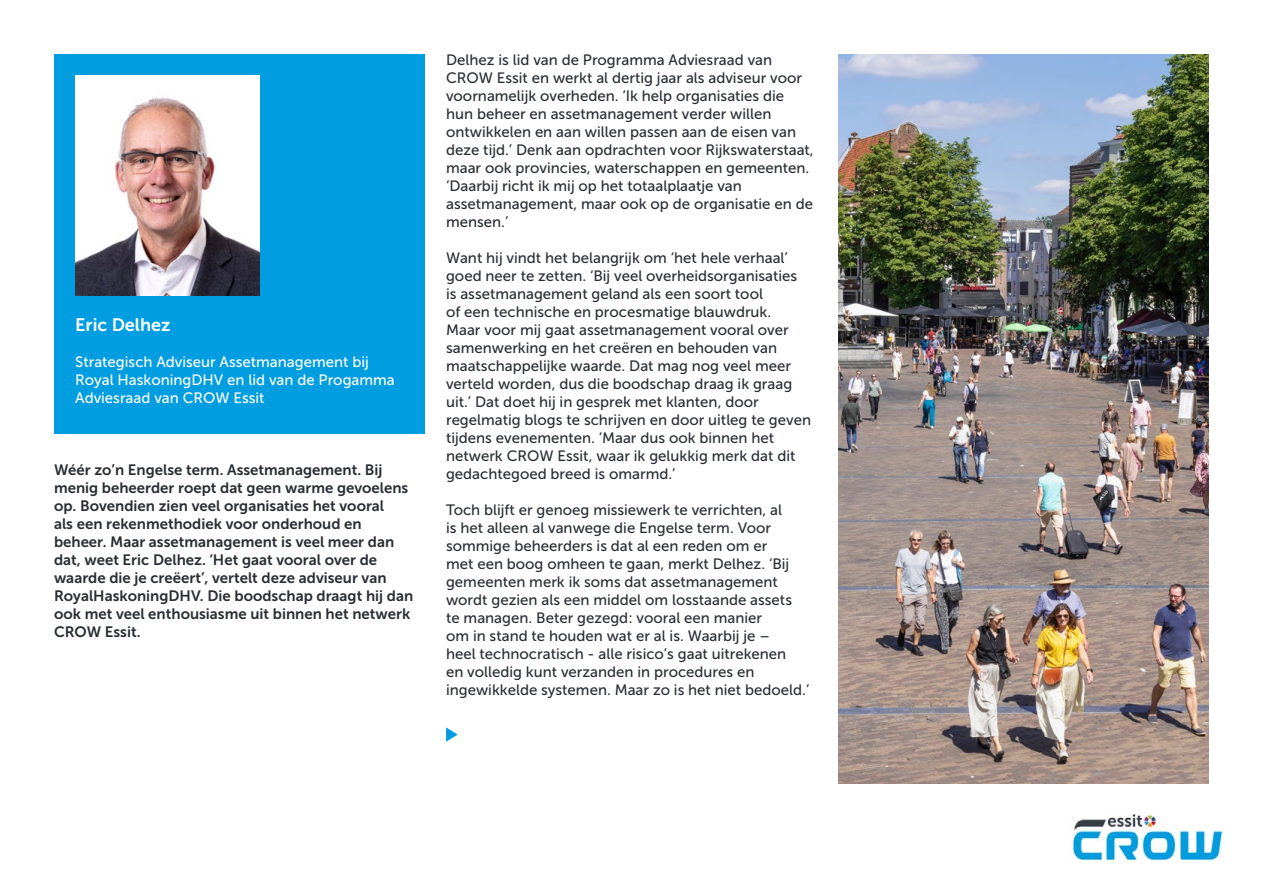
<style>
.page{position:relative;width:1263px;height:893px;background:#fff}
.page>*{position:absolute;margin:0;border:0;box-sizing:border-box;transform-origin:0 0}
.t1{font:18px "Museo Sans 700";color:#fff}
.t2{font:15px/18px "Museo Sans 500";color:#292e35}
.t3{font:15px/18px "Museo Sans 700";color:#292e35}
.t4{font:15px/18px "Museo Sans 500";color:#fff}
</style>
<div class="page">
<div style="left:54px;top:54px;width:371px;height:258px;background:#009de0"></div>
<img style="left:75px;top:75px;width:184px;height:221px">
<div style="left:54px;top:296px;width:371px;height:138px;background:#009de0"></div>
<img style="left:838px;top:54px;width:371px;height:729px">
<svg style="left:446px;top:727px;width:12px;height:15px"></svg>
<img style="left:1072px;top:814px;width:151px;height:46px">
<p class="t1" style="left:75px;top:315px;width:97px">Eric Delhez</p>
<p class="t4" style="left:75px;top:353px;width:321px">Strategisch Adviseur Assetmanagement bij<br>Royal HaskoningDHV en lid van de Progamma<br>Adviesraad van CROW Essit</p>
<p class="t3" style="left:54px;top:461px;width:361px">Wéér zo’n Engelse term. Assetmanagement. Bij menig beheerder roept dat geen warme gevoelens op. Bovendien zien veel organisaties het vooral<br>als een rekenmethodiek voor onderhoud en beheer. Maar assetmanagement is veel meer dan dat, weet Eric Delhez. ‘Het gaat vooral over de waarde die je creëert’, vertelt deze adviseur van RoyalHaskoningDHV. Die boodschap draagt hij dan ook met veel enthousiasme uit binnen het netwerk CROW Essit.</p>
<p class="t2" style="left:446px;top:51px;width:369px">Delhez is lid van de Programma Adviesraad van CROW Essit en werkt al dertig jaar als adviseur voor voornamelijk overheden. ‘Ik help organisaties die hun beheer en assetmanagement verder willen ontwikkelen en aan willen passen aan de eisen van deze tijd.’ Denk aan opdrachten voor Rijkswaterstaat, maar ook provincies, waterschappen en gemeenten. ‘Daarbij richt ik mij op het totaalplaatje van assetmanagement, maar ook op de organisatie en de mensen.’</p>
<p class="t2" style="left:446px;top:249px;width:366px">Want hij vindt het belangrijk om ‘het hele verhaal’ goed neer te zetten. ‘Bij veel overheidsorganisaties is assetmanagement geland als een soort tool<br>of een technische en procesmatige blauwdruk.<br>Maar voor mij gaat assetmanagement vooral over samenwerking en het creëren en behouden van maatschappelijke waarde. Dat mag nog veel meer verteld worden, dus die boodschap draag ik graag uit.’ Dat doet hij in gesprek met klanten, door regelmatig blogs te schrijven en door uitleg te geven tijdens evenementen. ‘Maar dus ook binnen het netwerk CROW Essit, waar ik gelukkig merk dat dit gedachtegoed breed is omarmd.’</p>
<p class="t2" style="left:446px;top:501px;width:365px">Toch blijft er genoeg missiewerk te verrichten, al<br>is het alleen al vanwege die Engelse term. Voor sommige beheerders is dat al een reden om er<br>met een boog omheen te gaan, merkt Delhez. ‘Bij gemeenten merk ik soms dat assetmanagement wordt gezien als een middel om losstaande assets te managen. Beter gezegd: vooral een manier<br>om in stand te houden wat er al is. Waarbij je –<br>heel technocratisch - alle risico’s gaat uitrekenen<br>en volledig kunt verzanden in procedures en ingewikkelde systemen. Maar zo is het niet bedoeld.’</p>
</div>
